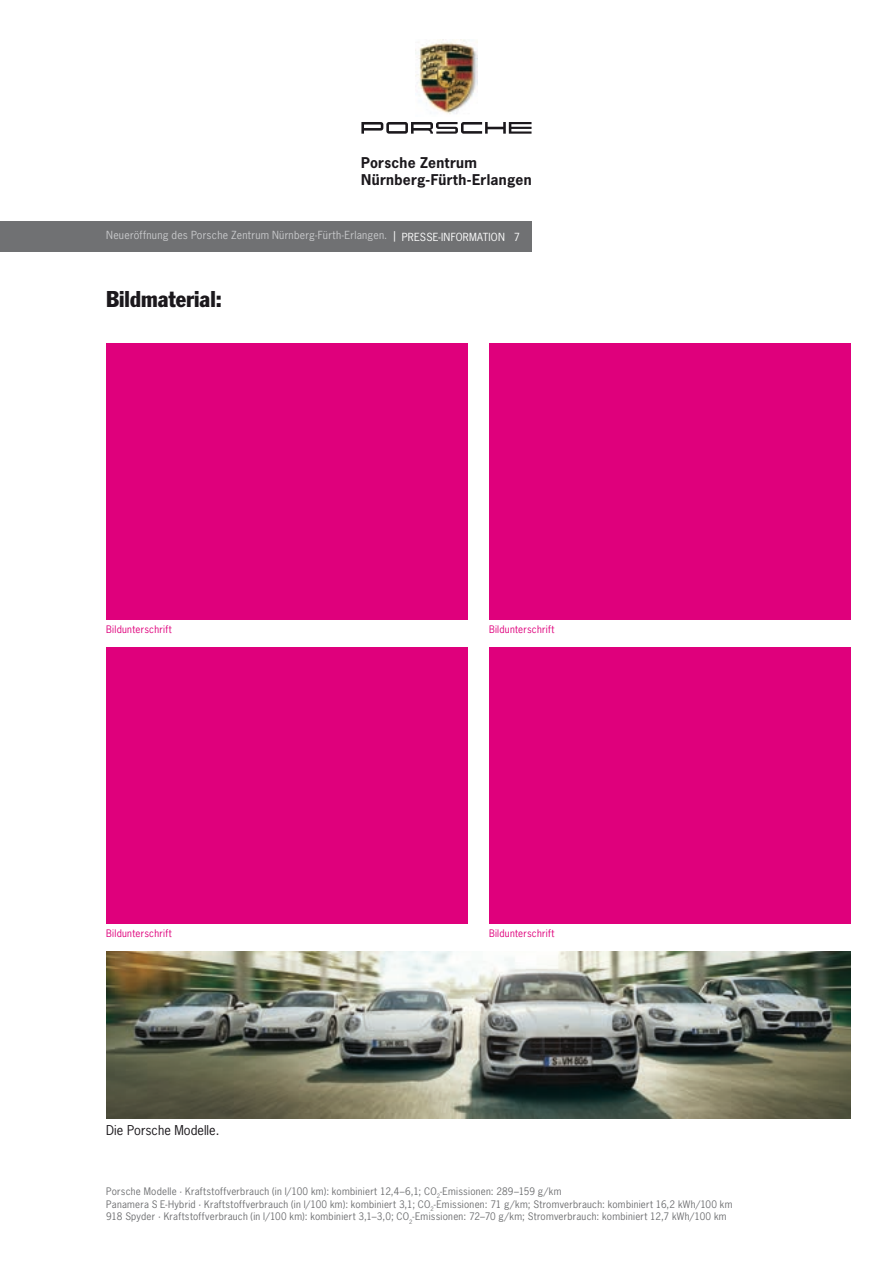
<style>
.page{position:relative;width:893px;height:1263px;background:#fff}
.page>*{position:absolute;margin:0;border:0;box-sizing:border-box;transform-origin:0 0}
.t1{font:condensed 22.5px "Porsche Franklin Gothic";color:#1b181c}
.t2{font:700 13.95px/16.8px "Porsche News Gothic";letter-spacing:.02em;color:#1b181c}
.t3{font:12.75px "Porsche News Gothic";color:#1b181c}
.t4{font:10.5px "Porsche News Gothic";letter-spacing:.025em;color:#c7c8ca}
.t5{font:9.75px/12.8px "Porsche News Gothic";letter-spacing:.025em;color:#707173}
.t6{font:9.75px "Porsche News Gothic";letter-spacing:.025em;color:#df007c}
.s1{color:#fff}
</style>
<div class="page">
<img style="left:416px;top:39px;width:61px;height:75px">
<svg style="left:361px;top:122px;width:170px;height:12px"></svg>
<div style="left:0;top:221px;width:531px;height:30px;background:#707173"></div>
<div style="left:489px;top:343px;width:361px;height:277px;background:#df007c"></div>
<div style="left:106px;top:343px;width:362px;height:277px;background:#df007c"></div>
<div style="left:106px;top:647px;width:362px;height:276px;background:#df007c"></div>
<div style="left:489px;top:647px;width:361px;height:276px;background:#df007c"></div>
<img style="left:106px;top:952px;width:744px;height:167px">
<h2 class="t2" style="left:361px;top:154px;width:172px">Porsche Zentrum<br>Nürnberg-Fürth-Erlangen</h2>
<p class="t4" style="left:106px;top:229px;width:415px">Neueröffnung des Porsche Zentrum Nürnberg-Fürth-Erlangen. <span class="s1">| PRESSE-INFORMATION 7</span></p>
<h1 class="t1" style="left:106px;top:285px;width:117px">Bildmaterial:</h1>
<p class="t6" style="left:106px;top:623px;width:67px">Bildunterschrift</p>
<p class="t6" style="left:489px;top:623px;width:67px">Bildunterschrift</p>
<p class="t6" style="left:106px;top:927px;width:67px">Bildunterschrift</p>
<p class="t6" style="left:489px;top:927px;width:67px">Bildunterschrift</p>
<h3 class="t3" style="left:106px;top:1122px;width:115px">Die Porsche Modelle.</h3>
<p class="t5" style="left:106px;top:1185px;width:628px">Porsche Modelle · Kraftstoffverbrauch (in l/100 km): kombiniert 12,4–6,1; CO<sub>2</sub>-Emissionen: 289–159 g/km<br>Panamera S E-Hybrid · Kraftstoffverbrauch (in l/100 km): kombiniert 3,1; CO<sub>2</sub>-Emissionen: 71 g/km; Stromverbrauch: kombiniert 16,2 kWh/100 km<br>918 Spyder · Kraftstoffverbrauch (in l/100 km): kombiniert 3,1–3,0; CO<sub>2</sub>-Emissionen: 72–70 g/km; Stromverbrauch: kombiniert 12,7 kWh/100 km</p>
</div>
